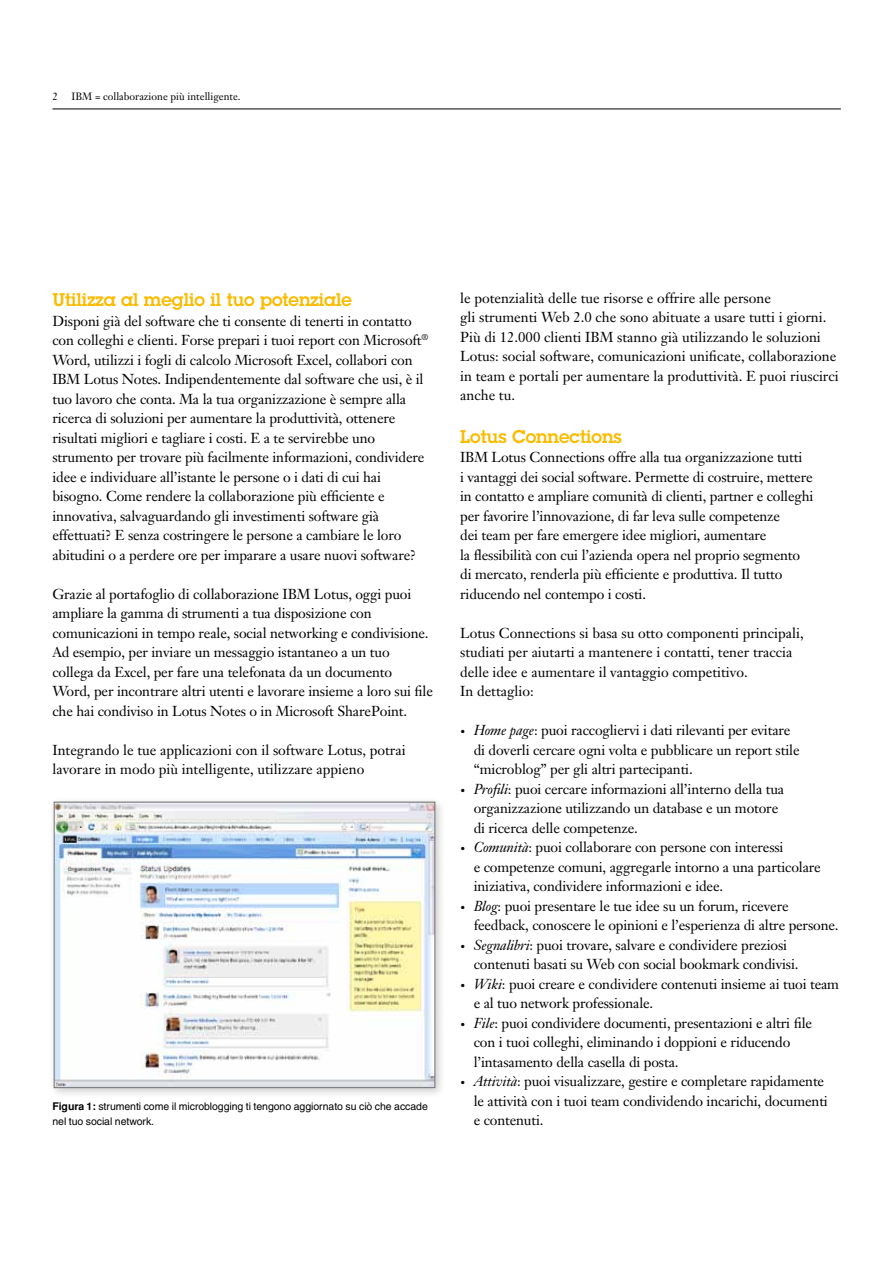
<style>
.page{position:relative;width:893px;height:1263px;background:#fff}
.page>*{position:absolute;margin:0;border:0;box-sizing:border-box;transform-origin:0 0}
.t1{font:600 18px "Lubalin Graph";color:#fabb00}
.t2{font:14.25px/19.5px "Janson Text";letter-spacing:-.01em;color:#000}
.t3{font:10.5px/15px "IBM Helvetica 2004";letter-spacing:-.005em;color:#000}
.t4{font:10.5px "Janson Text";color:#000}
.s1{font-weight:700}
.s2{font-style:italic;font-size:9.75px}
.s3{font-style:italic}
</style>
<div class="page">
<div style="left:49px;top:796px;width:398px;height:303px;background:#000;opacity:.2"></div>
<img style="left:56px;top:804px;width:377px;height:282px">
<div style="left:54px;top:802px;width:381px;height:286px;border:1px solid #707172"></div>
<hr style="left:52px;top:109px;width:789px;height:1px;background:#000">
<p class="t4" style="left:52px;top:89px;width:7px">2</p>
<p class="t4" style="left:71px;top:89px;width:171px">IBM = collaborazione più intelligente.</p>
<p class="t1" style="left:52px;top:288px;width:301px">Utilizza al meglio il tuo potenziale</p>
<p class="t2" style="left:52px;top:311px;width:378px">Disponi già del software che ti consente di tenerti in contatto con colleghi e clienti. Forse prepari i tuoi report con Microsoft<sup>® </sup>Word, utilizzi i fogli di calcolo Microsoft Excel, collabori con IBM Lotus Notes. Indipendentemente dal software che usi, è il tuo lavoro che conta. Ma la tua organizzazione è sempre alla ricerca di soluzioni per aumentare la produttività, ottenere risultati migliori e tagliare i costi. E a te servirebbe uno strumento per trovare più facilmente informazioni, condividere idee e individuare all’istante le persone o i dati di cui hai bisogno. Come rendere la collaborazione più efficiente e innovativa, salvaguardando gli investimenti software già effettuati? E senza costringere le persone a cambiare le loro abitudini o a perdere ore per imparare a usare nuovi software?</p>
<p class="t2" style="left:52px;top:584px;width:382px">Grazie al portafoglio di collaborazione IBM Lotus, oggi puoi ampliare la gamma di strumenti a tua disposizione con comunicazioni in tempo reale, social networking e condivisione.<br>Ad esempio, per inviare un messaggio istantaneo a un tuo collega da Excel, per fare una telefonata da un documento Word, per incontrare altri utenti e lavorare insieme a loro sui file che hai condiviso in Lotus Notes o in Microsoft SharePoint.</p>
<p class="t2" style="left:52px;top:740px;width:355px">Integrando le tue applicazioni con il software Lotus, potrai lavorare in modo più intelligente, utilizzare appieno</p>
<p class="t3" style="left:52px;top:1099px;width:377px"><span class="s1">Figura 1:</span> strumenti come il microblogging ti tengono aggiornato su ciò che accade nel tuo social network.</p>
<p class="t2" style="left:460px;top:288px;width:380px">le potenzialità delle tue risorse e offrire alle persone<br>gli strumenti Web 2.0 che sono abituate a usare tutti i giorni.<br>Più di 12.000 clienti IBM stanno già utilizzando le soluzioni Lotus: social software, comunicazioni unificate, collaborazione in team e portali per aumentare la produttività. E puoi riuscirci anche tu.</p>
<p class="t1" style="left:460px;top:424px;width:163px">Lotus Connections</p>
<p class="t2" style="left:460px;top:447px;width:355px">IBM Lotus Connections offre alla tua organizzazione tutti<br>i vantaggi dei social software. Permette di costruire, mettere in contatto e ampliare comunità di clienti, partner e colleghi per favorire l’innovazione, di far leva sulle competenze<br>dei team per fare emergere idee migliori, aumentare<br>la flessibilità con cui l’azienda opera nel proprio segmento di mercato, renderla più efficiente e produttiva. Il tutto riducendo nel contempo i costi.</p>
<p class="t2" style="left:460px;top:623px;width:345px">Lotus Connections si basa su otto componenti principali, studiati per aiutarti a mantenere i contatti, tener traccia delle idee e aumentare il vantaggio competitivo.<br>In dettaglio:</p>
<p class="t2" style="left:474px;top:720px;width:327px;text-indent:-14px"><span class="s2">•</span> <span class="s3">home page</span>: puoi raccogliervi i dati rilevanti per evitare di doverli cercare ogni volta e pubblicare un report stile “microblog” per gli altri partecipanti.</p>
<p class="t2" style="left:474px;top:779px;width:312px;text-indent:-14px"><span class="s2">•</span> <span class="s3">profili</span>: puoi cercare informazioni all’interno della tua organizzazione utilizzando un database e un motore di ricerca delle competenze.</p>
<p class="t2" style="left:474px;top:837px;width:349px;text-indent:-14px"><span class="s2">•</span> <span class="s3">comunità</span>: puoi collaborare con persone con interessi<br>e competenze comuni, aggregarle intorno a una particolare iniziativa, condividere informazioni e idee.</p>
<p class="t2" style="left:474px;top:896px;width:366px;text-indent:-14px"><span class="s2">•</span> <span class="s3">blog</span>: puoi presentare le tue idee su un forum, ricevere feedback, conoscere le opinioni e l’esperienza di altre persone.</p>
<p class="t2" style="left:474px;top:935px;width:326px;text-indent:-14px"><span class="s2">•</span> <span class="s3">segnalibri</span>: puoi trovare, salvare e condividere preziosi contenuti basati su Web con social bookmark condivisi.</p>
<p class="t2" style="left:474px;top:974px;width:367px;text-indent:-14px"><span class="s2">•</span> <span class="s3">wiki</span>: puoi creare e condividere contenuti insieme ai tuoi team e al tuo network professionale.</p>
<p class="t2" style="left:474px;top:1013px;width:340px;text-indent:-14px"><span class="s2">•</span> <span class="s3">file</span>: puoi condividere documenti, presentazioni e altri file con i tuoi colleghi, eliminando i doppioni e riducendo l’intasamento della casella di posta.</p>
<p class="t2" style="left:474px;top:1071px;width:356px;text-indent:-14px"><span class="s2">•</span> <span class="s3">a ttività</span>: puoi visualizzare, gestire e completare rapidamente le attività con i tuoi team condividendo incarichi, documenti e contenuti.</p>
</div>
